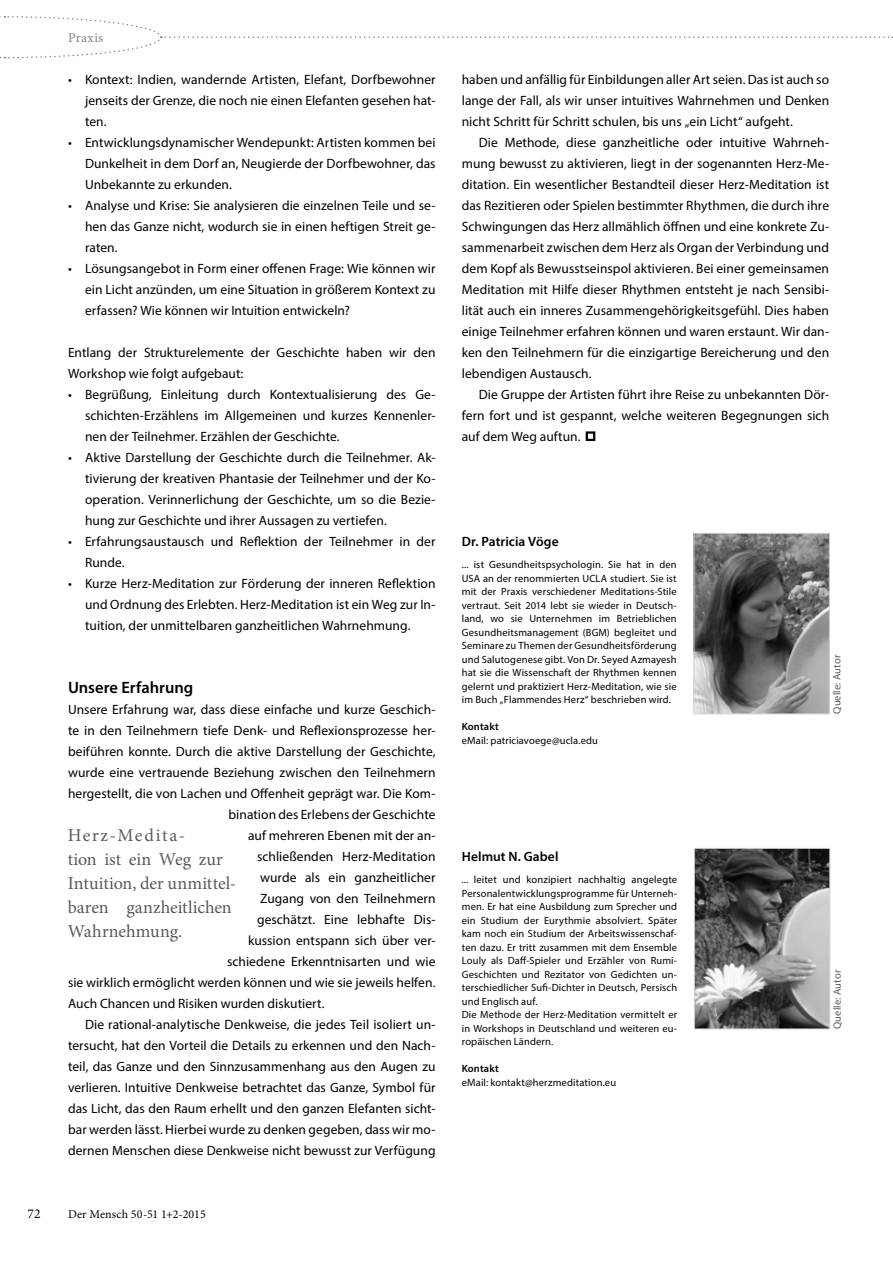
<style>
.page{position:relative;width:893px;height:1263px;background:#fff}
.page>*{position:absolute;margin:0;border:0;box-sizing:border-box;transform-origin:0 0}
.t1{font:18px/24px "Minion Pro";color:#58595b}
.t2{font:600 16.5px "Myriad Pro";color:#000}
.t3{font:13.5px/21px "Myriad Pro";letter-spacing:.005em;color:#000;text-align:justify}
.t4{font:600 13.5px "Myriad Pro";letter-spacing:.005em;color:#000}
.t5{font:13.5px "Minion Pro";letter-spacing:.015em;color:#808285}
.t6{font:13.5px "Minion Pro";color:#000}
.t7{font:12px "Minion Pro";letter-spacing:.01em;color:#000}
.t8{font:10.5px/13.5px "Myriad Pro";letter-spacing:.015em;color:#000;text-align:justify}
.t9{font:10.5px "Myriad Pro";letter-spacing:.015em;color:#58595b}
.t10{font:600 10.5px "Myriad Pro";letter-spacing:.02em;color:#000}
.s1{font-style:italic}
</style>
<div class="page">
<img style="left:696px;top:535px;width:132px;height:177px">
<div style="left:694px;top:533px;width:136px;height:181px;border:1px solid #d1d3d4"></div>
<img style="left:696px;top:850px;width:132px;height:177px">
<div style="left:694px;top:848px;width:136px;height:181px;border:1px solid #d1d3d4"></div>
<p class="t5" style="left:68px;top:29px;width:37px">Praxis</p>
<p class="t3" style="left:85px;top:69px;width:352px;text-indent:-17px">• Kontext: Indien, wandernde Artisten, Elefant, Dorfbewohner jenseits der Grenze, die noch nie einen Elefanten gesehen hat&shy;ten.</p>
<p class="t3" style="left:85px;top:132px;width:352px;text-indent:-17px">• Entwicklungsdynamischer Wendepunkt: Artisten kommen bei Dunkelheit in dem Dorf an, Neugierde der Dorfbewohner, das Unbekannte zu erkunden.</p>
<p class="t3" style="left:85px;top:195px;width:352px;text-indent:-17px">• Analyse und Krise: Sie analysieren die einzelnen Teile und se&shy;hen das Ganze nicht, wodurch sie in einen heftigen Streit ge&shy;raten.</p>
<p class="t3" style="left:85px;top:258px;width:352px;text-indent:-17px">• Lösungsangebot in Form einer offenen Frage: Wie können wir ein Licht anzünden, um eine Situation in größerem Kontext zu erfassen? Wie können wir Intuition entwickeln?</p>
<p class="t3" style="left:68px;top:342px;width:369px">Entlang der Strukturelemente der Geschichte haben wir den<br>Workshop wie folgt aufgebaut:</p>
<p class="t3" style="left:85px;top:384px;width:352px;text-indent:-17px">• Begrüßung, Einleitung durch Kontextualisierung des Ge&shy;schichten-Erzählens im Allgemeinen und kurzes Kennenler&shy;nen der Teilnehmer. Erzählen der Geschichte.</p>
<p class="t3" style="left:85px;top:447px;width:352px;text-indent:-17px">• Aktive Darstellung der Geschichte durch die Teilnehmer. Ak&shy;tivierung der kreativen Phantasie der Teilnehmer und der Ko&shy;operation. Verinnerlichung der Geschichte, um so die Bezie&shy;hung zur Geschichte und ihrer Aussagen zu vertiefen.</p>
<p class="t3" style="left:85px;top:531px;width:352px;text-indent:-17px">• Erfahrungsaustausch und Reflektion der Teilnehmer in der<br>Runde.</p>
<p class="t3" style="left:85px;top:573px;width:352px;text-indent:-17px">• Kurze Herz-Meditation zur Förderung der inneren Reflektion und Ordnung des Erlebten. Herz-Meditation ist ein Weg zur In&shy;tuition, der unmittelbaren ganzheitlichen Wahrnehmung.</p>
<p class="t2" style="left:68px;top:677px;width:127px">Unsere Erfahrung</p>
<p class="t3" style="left:68px;top:699px;width:369px">Unsere Erfahrung war, dass diese einfache und kurze Geschich-</p>
<p class="t3" style="left:68px;top:720px;width:369px">te in den Teilnehmern tiefe Denk- und Reflexionsprozesse her-</p>
<p class="t3" style="left:68px;top:741px;width:369px">beiführen konnte. Durch die aktive Darstellung der Geschichte,</p>
<p class="t3" style="left:68px;top:762px;width:369px">wurde eine vertrauende Beziehung zwischen den Teilnehmern</p>
<p class="t3" style="left:68px;top:783px;width:369px">hergestellt, die von Lachen und Offenheit geprägt war. Die Kom-</p>
<p class="t3" style="left:229px;top:804px;width:209px">bination des Erlebens der Geschichte</p>
<p class="t3" style="left:248px;top:825px;width:189px">auf mehreren Ebenen mit der an-</p>
<p class="t3" style="left:257px;top:846px;width:180px">schließenden Herz-Meditation</p>
<p class="t3" style="left:260px;top:867px;width:177px">wurde als ein ganzheitlicher</p>
<p class="t3" style="left:260px;top:888px;width:177px">Zugang von den Teilnehmern</p>
<p class="t3" style="left:257px;top:909px;width:180px">geschätzt. Eine lebhafte Dis-</p>
<p class="t3" style="left:248px;top:930px;width:189px">kussion entspann sich über ver-</p>
<p class="t3" style="left:227px;top:951px;width:210px">schiedene Erkenntnisarten und wie</p>
<p class="t3" style="left:68px;top:972px;width:369px">sie wirklich ermöglicht werden können und wie sie jeweils helfen.</p>
<p class="t3" style="left:68px;top:993px;width:258px">Auch Chancen und Risiken wurden diskutiert.</p>
<p class="t3" style="left:85px;top:1014px;width:352px">Die rational-analytische Denkweise, die jedes Teil isoliert un-</p>
<p class="t3" style="left:68px;top:1035px;width:369px">tersucht, hat den Vorteil die Details zu erkennen und den Nach-</p>
<p class="t3" style="left:68px;top:1056px;width:369px">teil, das Ganze und den Sinnzusammenhang aus den Augen zu</p>
<p class="t3" style="left:68px;top:1077px;width:369px">verlieren. Intuitive Denkweise betrachtet das Ganze, Symbol für</p>
<p class="t3" style="left:68px;top:1098px;width:369px">das Licht, das den Raum erhellt und den ganzen Elefanten sicht-</p>
<p class="t3" style="left:68px;top:1119px;width:369px">bar werden lässt. Hierbei wurde zu denken gegeben, dass wir mo-</p>
<p class="t3" style="left:68px;top:1140px;width:369px">dernen Menschen diese Denkweise nicht bewusst zur Verfügung</p>
<h1 class="t1" style="left:68px;top:823px;width:170px">Herz-Medita-<br>tion ist ein Weg zur<br>Intuition, der unmittel&shy;baren ganzheitlichen<br>Wahrnehmung.</h1>
<p class="t6" style="left:28px;top:1205px;width:14px">72</p>
<p class="t7" style="left:68px;top:1206px;width:139px">Der Mensch 50-51 1+2-2015</p>
<p class="t3" style="left:462px;top:69px;width:369px">haben und anfällig für Einbildungen aller Art seien. Das ist auch so lange der Fall, als wir unser intuitives Wahrnehmen und Denken nicht Schritt für Schritt schulen, bis uns „ein Licht“ aufgeht.</p>
<p class="t3" style="left:462px;top:132px;width:369px;text-indent:17px">Die Methode, diese ganzheitliche oder intuitive Wahrneh&shy;mung bewusst zu aktivieren, liegt in der sogenannten Herz-Me&shy;ditation. Ein wesentlicher Bestandteil dieser Herz-Meditation ist das Rezitieren oder Spielen bestimmter Rhythmen, die durch ihre Schwingungen das Herz allmählich öffnen und eine konkrete Zu&shy;sammenarbeit zwischen dem Herz als Organ der Verbindung und dem Kopf als Bewusstseinspol aktivieren. Bei einer gemeinsamen Meditation mit Hilfe dieser Rhythmen entsteht je nach Sensibi&shy;lität auch ein inneres Zusammengehörigkeitsgefühl. Dies haben einige Teilnehmer erfahren können und waren erstaunt. Wir dan&shy;ken den Teilnehmern für die einzigartige Bereicherung und den lebendigen Austausch.</p>
<p class="t3" style="left:462px;top:384px;width:369px;text-indent:17px">Die Gruppe der Artisten führt ihre Reise zu unbekannten Dör&shy;fern fort und ist gespannt, welche weiteren Begegnungen sich auf dem Weg auftun.</p>
<p class="t4" style="left:462px;top:533px;width:98px">Dr. Patricia Vöge</p>
<p class="t8" style="left:462px;top:558px;width:216px">... ist Gesundheitspsychologin. Sie hat in den USA an der renommierten UCLA studiert. Sie ist mit der Praxis verschiedener Meditations-Stile vertraut. Seit 2014 lebt sie wieder in Deutsch&shy;land, wo sie Unternehmen im Betrieblichen Gesundheitsmanagement (BGM) begleitet und Seminare zu Themen der Gesundheitsförderung und Salutogenese gibt. Von Dr. Seyed Azmayesh hat sie die Wissenschaft der Rhythmen kennen gelernt und praktiziert Herz-Meditation, wie sie im Buch „Flammendes Herz“ beschrieben wird.</p>
<p class="t10" style="left:462px;top:720px;width:39px">Kontakt</p>
<p class="t8" style="left:462px;top:733px;width:138px">eMail: patriciavoege@ucla.edu</p>
<p class="t4" style="left:462px;top:848px;width:98px">Helmut N. Gabel</p>
<p class="t8" style="left:462px;top:873px;width:217px;text-align:left"><span class="s1">...</span> leitet und konzipiert nachhaltig angelegte Personalentwicklungsprogramme für Unterneh&shy;men. Er hat eine Ausbildung zum Sprecher und ein Studium der Eurythmie absolviert. Später kam noch ein Studium der Arbeitswissenschaf&shy;ten dazu. Er tritt zusammen mit dem Ensemble Louly als Daff-Spieler und Erzähler von Rumi-Geschichten und Rezitator von Gedichten un&shy;terschiedlicher Sufi-Dichter in Deutsch, Persisch und Englisch auf.<br>Die Methode der Herz-Meditation vermittelt er in Workshops in Deutschland und weiteren eu&shy;ropäischen Ländern.</p>
<p class="t10" style="left:462px;top:1062px;width:39px">Kontakt</p>
<p class="t8" style="left:462px;top:1075px;width:156px">eMail: kontakt@herzmeditation.eu</p>
<p class="t9" style="left:830px;top:714px;width:60px;rotate:-90deg">Quelle: Autor</p>
<p class="t9" style="left:831px;top:1029px;width:60px;rotate:-90deg">Quelle: Autor</p>
</div>
